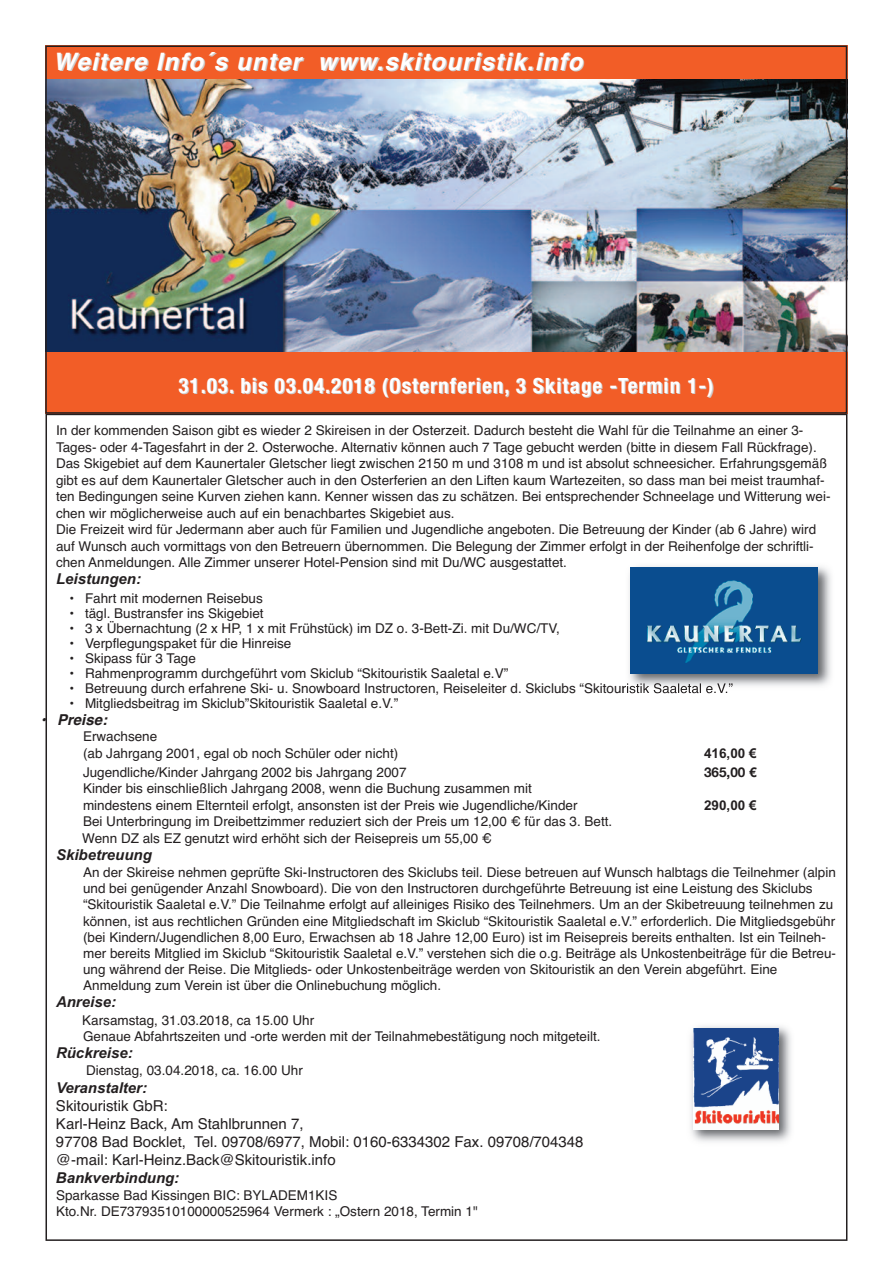
<style>
.page{position:relative;width:893px;height:1263px;background:#fff}
.page>*{position:absolute;margin:0;border:0;box-sizing:border-box;transform-origin:0 0}
.t1{font:italic 700 24px "Helvetica";letter-spacing:.05em;color:#fff}
.t2{font:700 condensed 21px "Helvetica Neue";letter-spacing:.05em;color:#fff}
.t3{font:15px/18px "Helvetica";color:#231f20}
.t4{font:italic 700 15px "Arial";color:#231f20}
.t5{font:italic 700 15px "Helvetica";color:#231f20}
.t6{font:13.5px/16.2px "Helvetica";color:#231f20}
.t7{font:700 13.5px "Arial";color:#231f20}
.t8{font:700 13.5px "Helvetica Neue";color:#231f20}
</style>
<div class="page">
<img style="left:624px;top:566px;width:207px;height:127px">
<img style="left:631px;top:568px;width:186px;height:106px">
<img style="left:48px;top:79px;width:796px;height:273px">
<div style="left:45px;top:45px;width:802px;height:34px;background:#f25d27"></div>
<div style="left:45px;top:353px;width:802px;height:61px;background:#f25d27"></div>
<img style="left:691px;top:1026px;width:100px;height:116px">
<img style="left:693px;top:1028px;width:85px;height:101px">
<div style="left:45px;top:45px;width:802px;height:369px;border:2px solid #231f20"></div>
<h1 class="t1" style="left:53px;top:47px;width:531px">Weitere Info´s unter www.skitouristik.info</h1>
<h2 class="t2" style="left:178px;top:368px;width:537px">31.03. bis 03.04.2018 (Osternferien, 3 Skitage -Termin 1-)</h2>
<p class="t6" style="left:56px;top:422px;width:776px">In der kommenden Saison gibt es wieder 2 Skireisen in der Osterzeit. Dadurch besteht die Wahl für die Teilnahme an einer 3- Tages- oder 4-Tagesfahrt in der 2. Osterwoche. Alternativ können auch 7 Tage gebucht werden (bitte in diesem Fall Rückfrage).<br>Das Skigebiet auf dem Kaunertaler Gletscher liegt zwischen 2150 m und 3108 m und ist absolut schneesicher. Erfahrungsgemäß gibt es auf dem Kaunertaler Gletscher auch in den Osterferien an den Liften kaum Wartezeiten, so dass man bei meist traumhaf&shy;ten Bedingungen seine Kurven ziehen kann. Kenner wissen das zu schätzen. Bei entsprechender Schneelage und Witterung wei&shy;chen wir möglicherweise auch auf ein benachbartes Skigebiet aus.<br>Die Freizeit wird für Jedermann aber auch für Familien und Jugendliche angeboten. Die Betreuung der Kinder (ab 6 Jahre) wird auf Wunsch auch vormittags von den Betreuern übernommen. Die Belegung der Zimmer erfolgt in der Reihenfolge der schriftli&shy;chen Anmeldungen. Alle Zimmer unserer Hotel-Pension sind mit Du/WC ausgestattet.</p>
<p class="t4" style="left:56px;top:570px;width:86px">Leistungen:</p>
<p class="t6" style="left:69px;top:590px;width:195px">• Fahrt mit modernen Reisebus</p>
<p class="t6" style="left:69px;top:605px;width:196px">• tägl. Bustransfer ins Skigebiet</p>
<p class="t6" style="left:69px;top:620px;width:492px">• 3 x Übernachtung (2 x HP, 1 x mit Frühstück) im DZ o. 3-Bett-Zi. mit Du/WC/TV,</p>
<p class="t6" style="left:69px;top:635px;width:223px">• Verpflegungspaket für die Hinreise</p>
<p class="t6" style="left:69px;top:650px;width:128px">• Skipass für 3 Tage</p>
<p class="t6" style="left:69px;top:665px;width:440px">• Rahmenprogramm durchgeführt vom Skiclub “Skitouristik Saaletal e.V”</p>
<p class="t6" style="left:69px;top:680px;width:665px">• Betreuung durch erfahrene Ski- u. Snowboard Instructoren, Reiseleiter d. Skiclubs “Skitouristik Saaletal e.V.”</p>
<p class="t6" style="left:69px;top:695px;width:330px">• Mitgliedsbeitrag im Skiclub”Skitouristik Saaletal e.V.”</p>
<p class="t5" style="left:41px;top:711px;width:68px">• Preise:</p>
<p class="t6" style="left:83px;top:729px;width:317px">Erwachsene<br>(ab Jahrgang 2001, egal ob noch Schüler oder nicht)</p>
<p class="t7" style="left:704px;top:745px;width:54px">416,00 €</p>
<p class="t6" style="left:83px;top:764px;width:325px">Jugendliche/Kinder Jahrgang 2002 bis Jahrgang 2007</p>
<p class="t8" style="left:704px;top:764px;width:54px">365,00 €</p>
<p class="t6" style="left:83px;top:781px;width:496px">Kinder bis einschließlich Jahrgang 2008, wenn die Buchung zusammen mit mindestens einem Elternteil erfolgt, ansonsten ist der Preis wie Jugendliche/Kinder</p>
<p class="t7" style="left:704px;top:797px;width:54px">290,00 €</p>
<p class="t6" style="left:82px;top:813px;width:532px">Bei Unterbringung im Dreibettzimmer reduziert sich der Preis um 12,00 € für das 3. Bett.<br>Wenn DZ als EZ genutzt wird erhöht sich der Reisepreis um 55,00 €</p>
<p class="t4" style="left:56px;top:846px;width:97px">Skibetreuung</p>
<p class="t6" style="left:83px;top:864px;width:754px">An der Skireise nehmen geprüfte Ski-Instructoren des Skiclubs teil. Diese betreuen auf Wunsch halbtags die Teilnehmer (alpin und bei genügender Anzahl Snowboard). Die von den Instructoren durchgeführte Betreuung ist eine Leistung des Skiclubs “Skitouristik Saaletal e.V.” Die Teilnahme erfolgt auf alleiniges Risiko des Teilnehmers. Um an der Skibetreuung teilnehmen zu können, ist aus rechtlichen Gründen eine Mitgliedschaft im Skiclub “Skitouristik Saaletal e.V.” erforderlich. Die Mitgliedsgebühr (bei Kindern/Jugendlichen 8,00 Euro, Erwachsen ab 18 Jahre 12,00 Euro) ist im Reisepreis bereits enthalten. Ist ein Teilneh&shy;mer bereits Mitglied im Skiclub “Skitouristik Saaletal e.V.” verstehen sich die o.g. Beiträge als Unkostenbeiträge für die Betreu&shy;ung während der Reise. Die Mitglieds- oder Unkostenbeiträge werden von Skitouristik an den Verein abgeführt. Eine Anmeldung zum Verein ist über die Onlinebuchung möglich.</p>
<p class="t4" style="left:56px;top:993px;width:62px">Anreise:</p>
<p class="t6" style="left:82px;top:1012px;width:520px">Karsamstag, 31.03.2018, ca 15.00 Uhr<br>Genaue Abfahrtszeiten und -orte werden mit der Teilnahmebestätigung noch mitgeteilt.</p>
<p class="t4" style="left:56px;top:1044px;width:78px">Rückreise:</p>
<p class="t6" style="left:86px;top:1062px;width:218px">Dienstag, 03.04.2018, ca. 16.00 Uhr</p>
<p class="t4" style="left:56px;top:1078px;width:93px">Veranstalter:</p>
<p class="t3" style="left:56px;top:1097px;width:529px">Skitouristik GbR:<br>Karl-Heinz Back, Am Stahlbrunnen 7,<br>97708 Bad Bocklet, Tel. 09708/6977, Mobil: 0160-6334302 Fax. 09708/704348 @-mail: Karl-Heinz.Back@Skitouristik.info</p>
<p class="t4" style="left:56px;top:1168px;width:125px">Bankverbindung:</p>
<p class="t6" style="left:56px;top:1187px;width:423px">Sparkasse Bad Kissingen BIC: BYLADEM1KIS<br>Kto.Nr. DE73793510100000525964 Vermerk : „Ostern 2018, Termin 1"</p>
</div>
